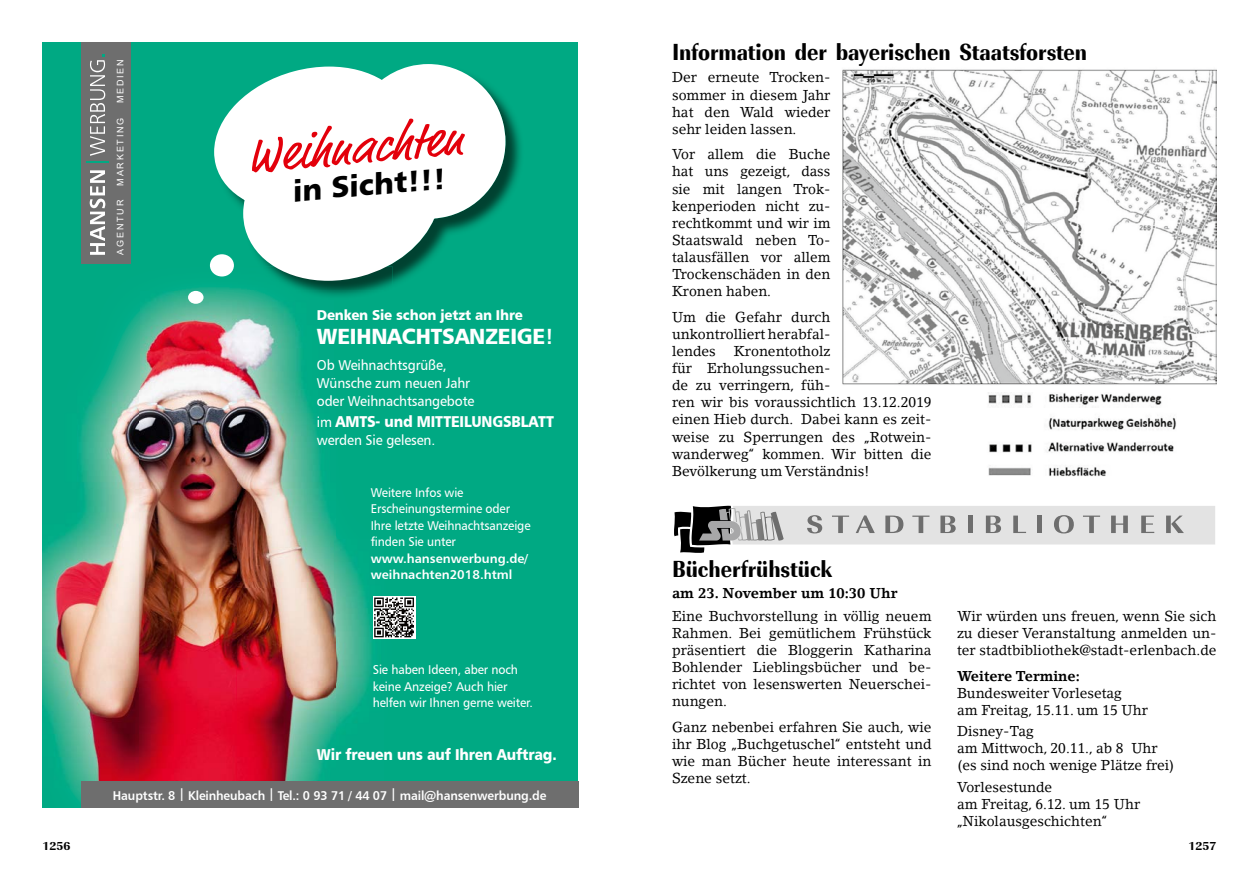
<style>
.page{position:relative;width:1259px;height:893px;background:#fff}
.page>*{position:absolute;margin:0;border:0;box-sizing:border-box;transform-origin:0 0}
.t1{font:49.5px "Market";color:#e3000b}
.t2{font:30px "Humanist 777 BT Black B";color:#000}
.t3{font:700 expanded 24px "Imperial URW Ext Nar";color:#000}
.t4{font:22.05px "Humanist 777 BT Black B";letter-spacing:-.01em;color:#fff;scale:.95 1}
.t5{font:15.75px "Humanist 777 BT Black B";letter-spacing:-.01em;color:#fff;scale:.9 1}
.t6{font:14.25px/17.1px "Lino Letter Std";color:#000;text-align:justify}
.t7{font:14.25px/17.1px "Lino Letter Std";color:#000;text-align:justify;scale:.96 1}
.t8{font:14.25px/18px "Humanist 777 BT Roman B";letter-spacing:-.01em;color:#fff;scale:.95 1}
.t9{font:700 14.25px "Lino Letter Std";color:#000}
.t10{font:14.25px "Humanist 777 BT Black B";letter-spacing:-.01em;color:#fff;scale:.95 1}
.t11{font:12.75px/16.5px "Humanist 777 BT Roman B";letter-spacing:-.01em;color:#fff;scale:.95 1}
.t12{font:12.75px "Humanist 777 BT Bold B";letter-spacing:-.01em;color:#fff;scale:.95 1}
.t13{font:12.75px/16.5px "Humanist 777 BT Bold B";letter-spacing:-.01em;color:#fff}
.t14{font:700 expanded 12px "Imperial URW";color:#000}
.t15{font:9px "Arial";letter-spacing:.2em;color:#fff}
.s1{font-family:"Humanist 777 BT Bold B"}
.s2{font-family:"Humanist 777 BT Roman B";font-size:14.25px}
</style>
<div class="page">
<svg style="left:674px;top:506px;width:541px;height:47px"></svg>
<div style="left:43px;top:43px;width:535px;height:765px;background:#00a983"></div>
<img style="left:178px;top:287px;width:38px;height:4px">
<img style="left:70px;top:788px;width:11px;height:14px">
<img style="left:97px;top:291px;width:140px;height:99px">
<img style="left:237px;top:300px;width:67px;height:90px">
<img style="left:335px;top:529px;width:37px;height:202px">
<img style="left:43px;top:390px;width:292px;height:398px">
<div style="left:81px;top:43px;width:49px;height:221px;background:#6e6e6e"></div>
<svg style="left:90px;top:170px;width:15px;height:85px"></svg>
<svg style="left:86px;top:54px;width:22px;height:108px"></svg>
<div style="left:81px;top:781px;width:497px;height:27px;background:#6e6e6e"></div>
<div style="left:188px;top:291px;width:15px;height:13px;background:#fff;border-radius:50%"></div>
<img style="left:512px;top:115px;width:9px;height:73px">
<img style="left:216px;top:289px;width:165px;height:2px">
<img style="left:216px;top:291px;width:156px;height:9px">
<svg style="left:207px;top:104px;width:305px;height:185px"></svg>
<svg style="left:214px;top:64px;width:291px;height:217px;fill:#fff"></svg>
<div style="left:210px;top:254px;width:24px;height:22px;background:#fff;border-radius:50%"></div>
<div style="left:247px;top:166px;width:195px;height:40px;background:#fff"></div>
<svg style="left:373px;top:596px;width:42px;height:43px"></svg>
<svg style="left:374px;top:597px;width:40px;height:40px;background:#807e7d"></svg>
<img style="left:842px;top:69px;width:374px;height:316px">
<img style="left:988px;top:393px;width:188px;height:83px">
<p class="t15" style="left:114px;top:103px;width:46px;rotate:-90deg">MEDIEN</p>
<p class="t15" style="left:114px;top:186px;width:69px;rotate:-90deg">MARKETING</p>
<p class="t15" style="left:114px;top:255px;width:56px;rotate:-90deg">AGENTUR</p>
<h1 class="t1" style="left:243px;top:127px;width:219px;rotate:-5deg">Weihnachten</h1>
<h2 class="t2" style="left:290px;top:172px;width:155px;rotate:-5deg">in Sicht!!!</h2>
<p class="t10" style="left:317px;top:306px;width:218px">Denken Sie schon jetzt an Ihre</p>
<h3 class="t4" style="left:317px;top:322px;width:251px">WEIHNACHTSANZEIGE<span class="s1">!</span></h3>
<p class="t8" style="left:317px;top:356px;width:167px">Ob Weihnachtsgrüße,<br>Wünsche zum neuen Jahr oder Weihnachtsangebote</p>
<p class="t5" style="left:317px;top:412px;width:265px"><span class="s2">im</span> AMTS- und MITTEILUNGSBLATT</p>
<p class="t8" style="left:317px;top:431px;width:126px">werden Sie gelesen.</p>
<p class="t11" style="left:371px;top:484px;width:170px">Weitere Infos wie<br>Erscheinungstermine oder<br>Ihre letzte Weihnachtsanzeige finden Sie unter</p>
<p class="t13" style="left:371px;top:550px;width:159px">www.hansenwerbung.de/ weihnachten2018.html</p>
<p class="t11" style="left:373px;top:661px;width:170px">Sie haben Ideen, aber noch keine Anzeige? Auch hier helfen wir Ihnen gerne weiter.</p>
<p class="t5" style="left:317px;top:744px;width:268px">Wir freuen uns auf Ihren Auftrag.</p>
<p class="t12" style="left:113px;top:787px;width:458px">Hauptstr. 8 | Kleinheubach | Tel.: 0 93 71 / 44 07 | mail@hansenwerbung.de</p>
<h3 class="t3" style="left:672px;top:37px;width:416px">Information der bayerischen Staatsforsten</h3>
<p class="t6" style="left:672px;top:69px;width:160px">Der erneute Trocken&shy;sommer in diesem Jahr hat den Wald wieder sehr leiden lassen.</p>
<p class="t7" style="left:672px;top:146px;width:167px">Vor allem die Buche hat uns gezeigt, dass sie mit langen Trok&shy;kenperioden nicht zu&shy;rechtkommt und wir im Staatswald neben To&shy;talausfällen vor allem Trockenschäden in den Kronen haben.</p>
<p class="t6" style="left:672px;top:308px;width:160px">Um die Gefahr durch unkontrolliert herabfal&shy;lendes</p>
<p class="t6" style="left:672px;top:342px;width:261px;text-align:left;text-indent:62px">Kronentotholz<br>für Erholungssuchen-<br>de zu verringern, füh-<br>ren wir bis voraussichtlich 13.12.2019 einen Hieb durch. Dabei kann es zeit&shy;weise zu Sperrungen des „Rotwein&shy;wanderweg“ kommen. Wir bitten die<br>Bevölkerung um Verständnis!</p>
<h3 class="t3" style="left:672px;top:554px;width:162px">Bücherfrühstück</h3>
<p class="t9" style="left:672px;top:584px;width:227px">am 23. November um 10:30 Uhr</p>
<p class="t6" style="left:672px;top:607px;width:261px">Eine Buchvorstellung in völlig neuem Rahmen. Bei gemütlichem Frühstück präsentiert die Bloggerin Katharina Bohlender Lieblingsbücher und be&shy;richtet von lesenswerten Neuerschei&shy;nungen.</p>
<p class="t6" style="left:672px;top:718px;width:261px">Ganz nebenbei erfahren Sie auch, wie ihr Blog „Buchgetuschel“ entsteht und wie man Bücher heute interessant in Szene setzt.</p>
<p class="t6" style="left:957px;top:607px;width:261px">Wir würden uns freuen, wenn Sie sich zu dieser Veranstaltung anmelden un&shy;ter stadtbibliothek@stadt-erlenbach.de</p>
<p class="t9" style="left:957px;top:667px;width:124px">Weitere Termine:</p>
<p class="t6" style="left:957px;top:684px;width:192px">Bundesweiter Vorlesetag<br>am Freitag, 15.11. um 15 Uhr</p>
<p class="t6" style="left:957px;top:723px;width:219px;text-align:left">Disney-Tag<br>am Mittwoch, 20.11., ab 8 Uhr (es sind noch wenige Plätze frei)</p>
<p class="t6" style="left:957px;top:778px;width:185px;text-align:left">Vorlesestunde<br>am Freitag, 6.12. um 15 Uhr „Nikolausgeschichten“</p>
<p class="t14" style="left:43px;top:839px;width:29px">1256</p>
<p class="t14" style="left:1188px;top:839px;width:29px">1257</p>
</div>
